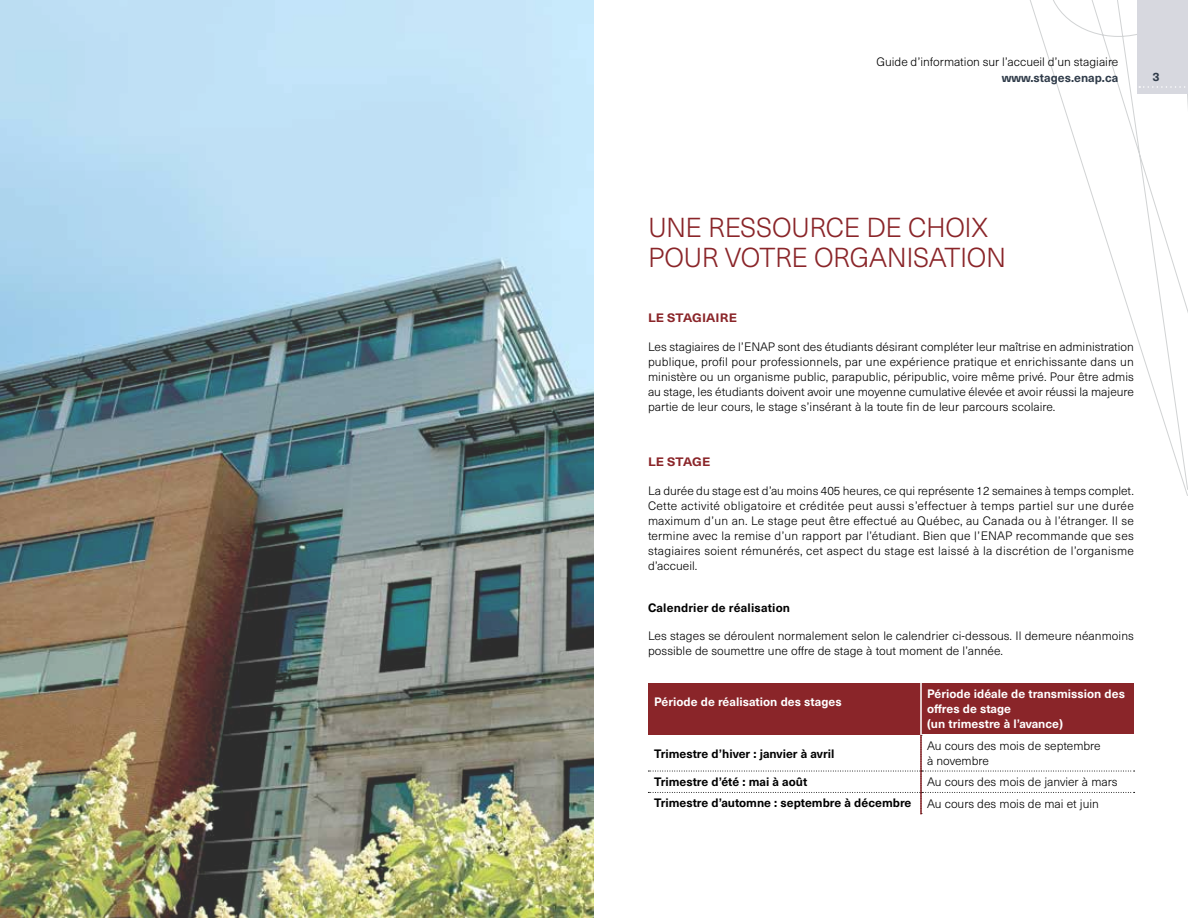
<style>
.page{position:relative;width:1188px;height:918px;background:#fff}
.page>*{position:absolute;margin:0;border:0;box-sizing:border-box;transform-origin:0 0}
.t1{font:300 27px/30px "Neue Haas Unica Pro";letter-spacing:-.015em;color:#8a2529}
.t2{font:300 12px/15px "Neue Haas Unica Pro";color:#000;text-align:justify}
.t3{font:700 12px "Neue Haas Unica Pro";color:#000}
.t4{font:700 12px/15px "Neue Haas Unica Pro";color:#fff}
.t5{font:700 12px "Neue Haas Unica Pro";color:#2f3b49}
.t6{font:700 12px "Neue Haas Unica Pro";letter-spacing:.005em;color:#8a2529;scale:1.1 1}
</style>
<div class="page">
<svg style="left:1030px;top:0;width:158px;height:496px"></svg>
<div style="left:1137px;top:0;width:51px;height:94px;background:#d7d8df"></div>
<svg style="left:1139px;top:86px;width:46px;height:2px"></svg>
<div style="left:648px;top:684px;width:273px;height:51px;background:#8a2529"></div>
<div style="left:921px;top:684px;width:213px;height:51px;background:#8a2529"></div>
<svg style="left:648px;top:735px;width:487px;height:79px"></svg>
<hr style="left:920px;top:683px;width:2px;height:52px;background:#fff">
<hr style="left:920px;top:735px;width:2px;height:79px;background:#8a2529">
<img style="left:0;top:0;width:594px;height:918px">
<p class="t2" style="left:876px;top:55px;width:243px">Guide d’information sur l’accueil d’un stagiaire</p>
<p class="t5" style="left:1002px;top:70px;width:118px">www.stages.enap.ca</p>
<p class="t5" style="left:1153px;top:70px;width:9px">3</p>
<h1 class="t1" style="left:648px;top:213px;width:360px">UNE RESSOURCE DE CHOIX<br>POUR VOTRE ORGANISATION</h1>
<p class="t6" style="left:648px;top:311px;width:82px">LE STAGIAIRE</p>
<p class="t2" style="left:648px;top:339px;width:488px">Les stagiaires de l’ENAP sont des étudiants désirant compléter leur maîtrise en administration publique, profil pour professionnels, par une expérience pratique et enrichissante dans un ministère ou un organisme public, parapublic, péripublic, voire même privé. Pour être admis au stage, les étudiants doivent avoir une moyenne cumulative élevée et avoir réussi la majeure partie de leur cours, le stage s’insérant à la toute fin de leur parcours scolaire.</p>
<p class="t6" style="left:648px;top:455px;width:58px">LE STAGE</p>
<p class="t2" style="left:648px;top:483px;width:487px">La durée du stage est d’au moins 405 heures, ce qui représente 12 semaines à temps complet.<br>Cette activité obligatoire et créditée peut aussi s’effectuer à temps partiel sur une durée maximum d’un an. Le stage peut être effectué au Québec, au Canada ou à l’étranger. Il se termine avec la remise d’un rapport par l’étudiant. Bien que l’ENAP recommande que ses stagiaires soient rémunérés, cet aspect du stage est laissé à la discrétion de l’organisme d’accueil.</p>
<p class="t3" style="left:648px;top:600px;width:144px">Calendrier de réalisation</p>
<p class="t2" style="left:648px;top:629px;width:487px">Les stages se déroulent normalement selon le calendrier ci-dessous. Il demeure néanmoins possible de soumettre une offre de stage à tout moment de l’année.</p>
<p class="t4" style="left:654px;top:695px;width:189px">Période de réalisation des stages</p>
<p class="t4" style="left:927px;top:686px;width:200px">Période idéale de transmission des offres de stage<br>(un trimestre à l’avance)</p>
<p class="t3" style="left:654px;top:746px;width:182px">Trimestre d’hiver : janvier à avril</p>
<p class="t2" style="left:927px;top:739px;width:175px">Au cours des mois de septembre à novembre</p>
<p class="t3" style="left:654px;top:775px;width:155px">Trimestre d’été : mai à août</p>
<p class="t2" style="left:927px;top:775px;width:192px">Au cours des mois de janvier à mars</p>
<p class="t3" style="left:654px;top:795px;width:259px">Trimestre d’automne : septembre à décembre</p>
<p class="t2" style="left:927px;top:796px;width:173px">Au cours des mois de mai et juin</p>
</div>
